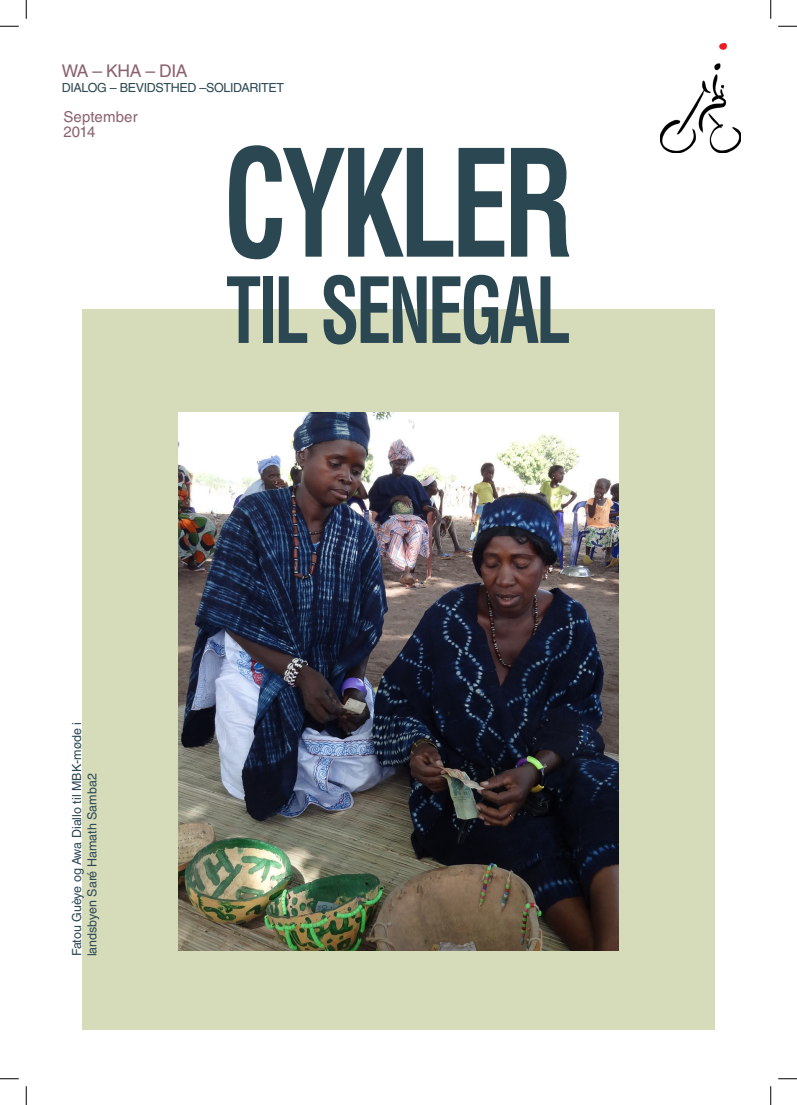
<style>
.page{position:relative;width:797px;height:1105px;background:#fff}
.page>*{position:absolute;margin:0;border:0;box-sizing:border-box;transform-origin:0 0}
.t1{font:700 condensed 145px "Helvetica LT Std";letter-spacing:-.05em;color:#2a4752;scale:.8 1}
.t2{font:700 condensed 88.75px "Helvetica LT Std";letter-spacing:-.05em;color:#2a4752;scale:.8 1}
.t3{font:17.5px "Helvetica LT Std";letter-spacing:-.025em;color:#8b6170}
.t4{font:15px/15px "Helvetica LT Std";letter-spacing:.01em;color:#8b6170}
.t5{font:12.5px/15px "Helvetica LT Std";color:#2a4752}
.t6{font:12.5px "Helvetica LT Std";letter-spacing:-.025em;color:#2a4752}
</style>
<div class="page">
<div style="left:82px;top:310px;width:632px;height:720px;background:#d6dbba"></div>
<img style="left:179px;top:413px;width:439px;height:538px">
<img style="left:660px;top:44px;width:80px;height:109px">
<svg style="left:0;top:25px;width:19px;height:2px"></svg>
<svg style="left:778px;top:25px;width:19px;height:2px"></svg>
<svg style="left:0;top:1078px;width:19px;height:1px"></svg>
<svg style="left:778px;top:1078px;width:19px;height:1px"></svg>
<svg style="left:25px;top:0;width:2px;height:19px"></svg>
<svg style="left:25px;top:1086px;width:2px;height:19px"></svg>
<svg style="left:770px;top:0;width:1px;height:19px"></svg>
<svg style="left:770px;top:1086px;width:1px;height:19px"></svg>
<h3 class="t3" style="left:62px;top:60px;width:127px">WA – KHA – DIA</h3>
<p class="t6" style="left:62px;top:80px;width:224px">DIALOG – BEVIDSTH ED –SOLIDARITET</p>
<p class="t4" style="left:63px;top:109px;width:76px">SEPTEMBER<br>2014</p>
<h1 class="t1" style="left:223px;top:113px;width:441px">CYKLER</h1>
<h2 class="t2" style="left:226px;top:255px;width:433px">TIL SENEGAL</h2>
<p class="t5" style="left:69px;top:956px;width:236px;rotate:-90deg">FATOU GUÈYE OG AWA DIALLO TIL MBK-MØDE I<br>LANDSBYEN SARÉ HAMATH SAMBA2</p>
</div>
